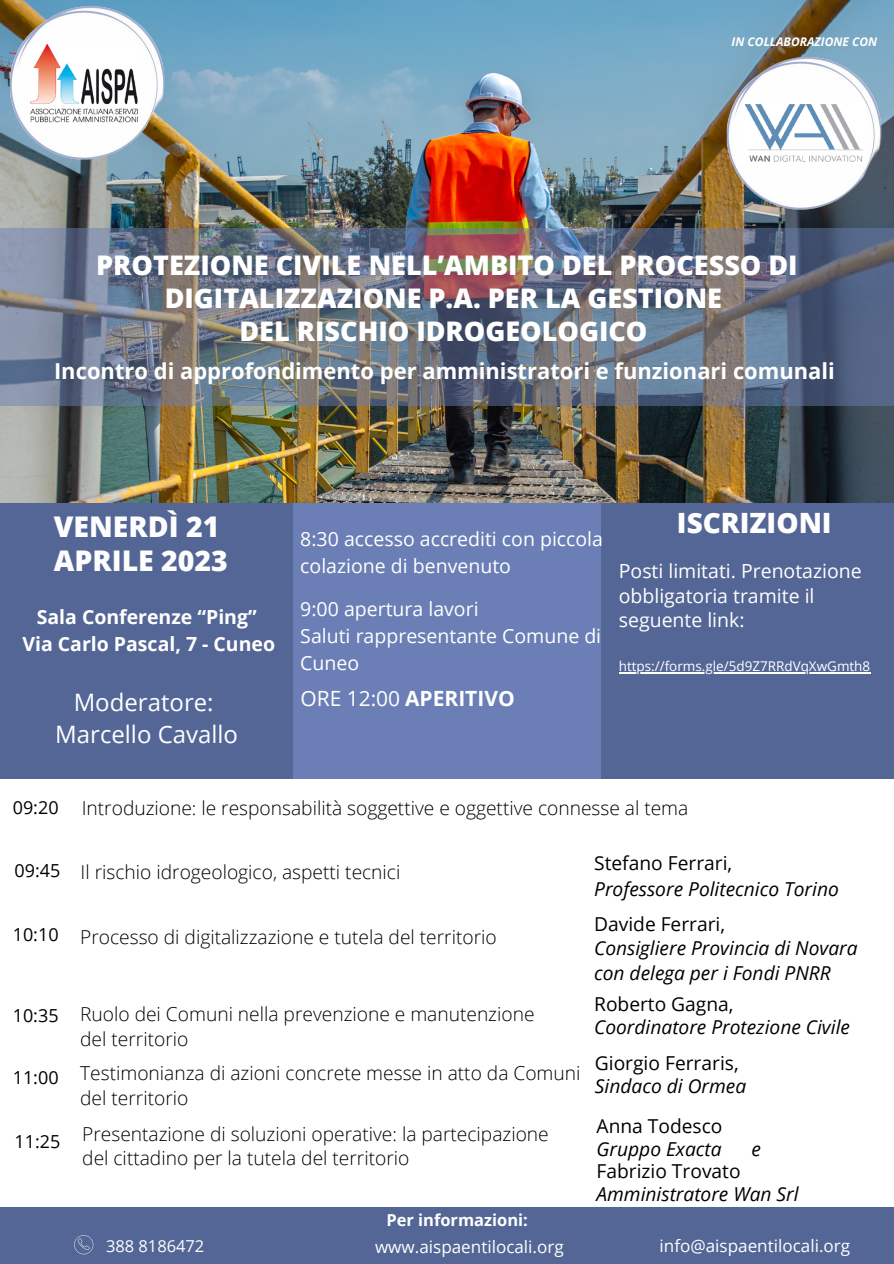
<style>
.page{position:relative;width:894px;height:1264px;background:#fff}
.page>*{position:absolute;margin:0;border:0;box-sizing:border-box;transform-origin:0 0}
.t1{font:800 28.5px/33.8px "Open Sans";color:#fdfdfd}
.t2{font:800 27.9px "Open Sans";color:#fff}
.t3{font:800 27px/32.7px "Open Sans";color:#fff;text-align:center}
.t4{font:24px/32.7px "Open Sans";color:#fff;text-align:center}
.t5{font:700 21.9px "Open Sans";color:#fff}
.t6{font:700 21px "Open Sans";color:#fff}
.t7{font:19.5px/27px "Open Sans";color:#fff}
.t8{font:700 19.5px/27px "Open Sans";color:#fff;text-align:center}
.t9{font:300 19.2px/24.8px "Open Sans";color:#000}
.t10{font:italic 19.2px/24.8px "Open Sans";color:#000}
.t11{font:19.2px "Open Sans";color:#000}
.t12{font:18px "Open Sans";color:#000}
.t13{font:17.1px "Open Sans";color:#fff}
.t14{font:700 16.5px "Open Sans";color:#fff}
.t15{font:16.5px "Open Sans";color:#fff}
.t16{font:13.5px "Open Sans";color:#fff}
.t17{font:italic 700 12px "Open Sans";color:#fff}
.s1{font-weight:400}
</style>
<div class="page">
<img style="left:0;top:0;width:893px;height:503px">
<div style="left:282px;top:503px;width:330px;height:275px;background:#6b7fb6"></div>
<div style="left:600px;top:503px;width:293px;height:275px;background:#546696"></div>
<div style="left:0;top:503px;width:293px;height:275px;background:#546696"></div>
<img style="left:0;top:228px;width:893px;height:177px">
<div style="left:0;top:1207px;width:893px;height:56px;background:#546696"></div>
<svg style="left:74px;top:1235px;width:19px;height:19px"></svg>
<hr style="left:618px;top:672px;width:252px;height:1px;background:#fff">
<img style="left:0;top:2px;width:175px;height:166px">
<img style="left:713px;top:52px;width:178px;height:166px">
<img style="left:30px;top:44px;width:108px;height:80px">
<img style="left:743px;top:102px;width:120px;height:60px">
<p class="t17" style="left:731px;top:33px;width:147px">IN COLLABORAZIONE CON</p>
<h3 class="t3" style="left:96px;top:248px;width:702px">PROTEZIONE CIVILE NELL’AMBITO DEL PROCESSO DI<br>DIGITALIZZAZIONE P.A. PER LA GESTIONE<br>DEL RISCHIO IDROGEOLOGICO</h3>
<p class="t5" style="left:54px;top:355px;width:782px">Incontro di approfondimento per amministratori e funzionari comunali</p>
<h1 class="t1" style="left:54px;top:509px;width:175px">VENERDÌ 21<br>APRILE 2023</h1>
<p class="t8" style="left:22px;top:603px;width:254px">Sala Conferenze “Ping”<br>Via Carlo Pascal, 7 - Cuneo</p>
<p class="t4" style="left:55px;top:685px;width:184px">Moderatore:<br>Marcello Cavallo</p>
<p class="t7" style="left:300px;top:524px;width:304px">8:30 accesso accrediti con piccola colazione di benvenuto</p>
<p class="t7" style="left:300px;top:594px;width:302px">9:00 apertura lavori<br>Saluti rappresentante Comune di<br>Cuneo</p>
<p class="t6" style="left:300px;top:684px;width:216px"><span class="s1">ORE 12:00</span> APERITIVO</p>
<h2 class="t2" style="left:676px;top:503px;width:156px">ISCRIZIONI</h2>
<p class="t7" style="left:618px;top:558px;width:244px;line-height:24.8px">Posti limitati. Prenotazione obbligatoria tramite il seguente link:</p>
<p class="t16" style="left:618px;top:656px;width:253px">https://forms.gle/5d9Z7RRdVqXwGmth8</p>
<p class="t12" style="left:13px;top:794px;width:47px">09:20</p>
<p class="t9" style="left:82px;top:795px;width:608px">Introduzione: le responsabilità soggettive e oggettive connesse al tema</p>
<p class="t12" style="left:15px;top:858px;width:47px">09:45</p>
<p class="t12" style="left:13px;top:921px;width:47px">10:10</p>
<p class="t12" style="left:13px;top:1002px;width:47px">10:35</p>
<p class="t12" style="left:13px;top:1065px;width:47px">11:00</p>
<p class="t12" style="left:15px;top:1128px;width:47px">11:25</p>
<p class="t9" style="left:81px;top:858px;width:321px">Il rischio idrogeologico, aspetti tecnici</p>
<p class="t9" style="left:80px;top:924px;width:418px">Processo di digitalizzazione e tutela del territorio</p>
<p class="t9" style="left:80px;top:1000px;width:455px">Ruolo dei Comuni nella prevenzione e manutenzione del territorio</p>
<p class="t9" style="left:80px;top:1060px;width:501px">Testimonianza di azioni concrete messe in atto da Comuni del territorio</p>
<p class="t9" style="left:82px;top:1120px;width:468px">Presentazione di soluzioni operative: la partecipazione del cittadino per la tutela del territorio</p>
<p class="t11" style="left:594px;top:849px;width:140px">Stefano Ferrari,</p>
<p class="t10" style="left:594px;top:876px;width:246px">Professore Politecnico Torino</p>
<p class="t11" style="left:594px;top:910px;width:132px">Davide Ferrari,</p>
<p class="t10" style="left:594px;top:935px;width:265px">Consigliere Provincia di Novara con delega per i Fondi PNRR</p>
<p class="t11" style="left:594px;top:990px;width:141px">Roberto Gagna,</p>
<p class="t10" style="left:594px;top:1014px;width:257px">Coordinatore Protezione Civile</p>
<p class="t11" style="left:594px;top:1049px;width:145px">Giorgio Ferraris,</p>
<p class="t10" style="left:594px;top:1072px;width:153px">Sindaco di Ormea</p>
<p class="t11" style="left:596px;top:1112px;width:127px">Anna Todesco</p>
<p class="t10" style="left:596px;top:1135px;width:126px">Gruppo Exacta</p>
<p class="t10" style="left:751px;top:1135px;width:11px">e</p>
<p class="t11" style="left:596px;top:1157px;width:145px">Fabrizio Trovato</p>
<p class="t10" style="left:596px;top:1180px;width:203px">Amministratore Wan Srl</p>
<p class="t14" style="left:386px;top:1208px;width:143px">Per informazioni:</p>
<p class="t15" style="left:106px;top:1233px;width:100px">388 8186472</p>
<p class="t13" style="left:375px;top:1234px;width:190px">www.aispaentilocali.org</p>
<p class="t13" style="left:659px;top:1233px;width:192px">info@aispaentilocali.org</p>
</div>
